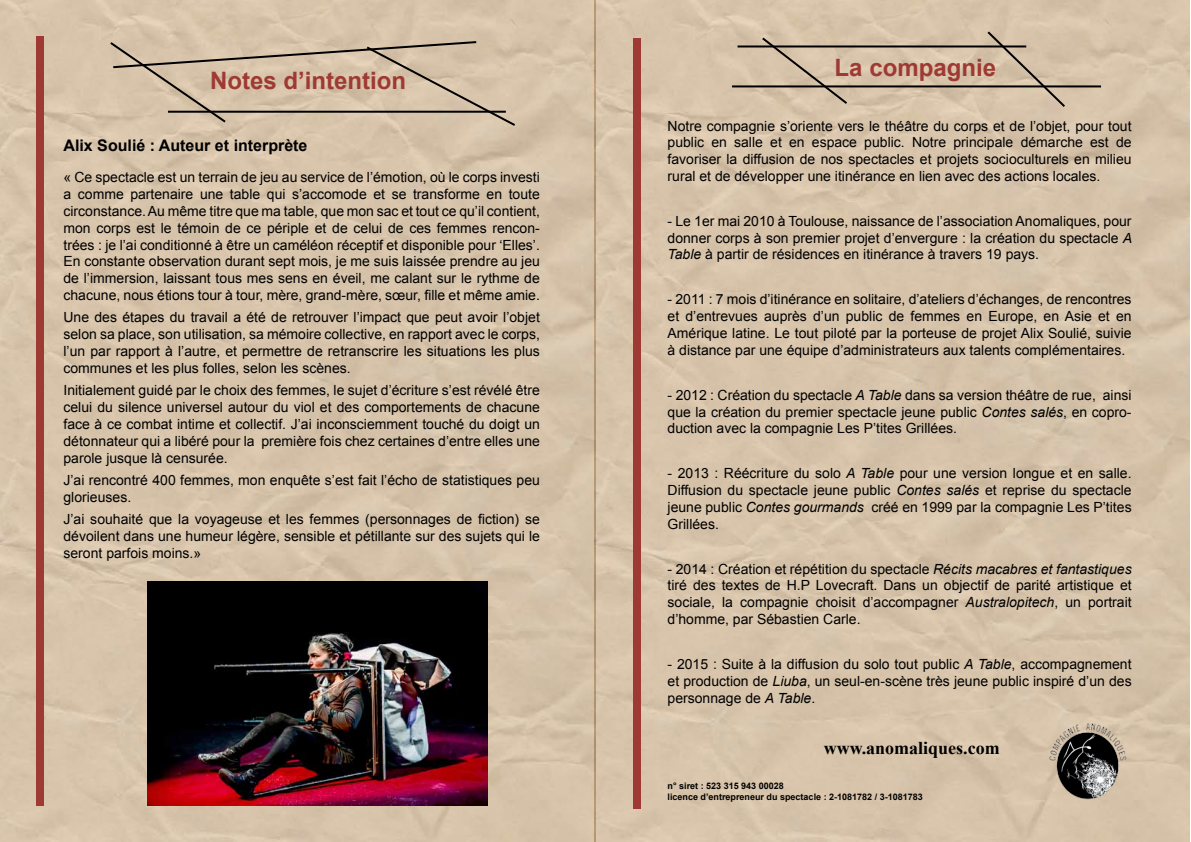
<style>
.page{position:relative;width:1191px;height:842px;background:#fff}
.page>*{position:absolute;margin:0;border:0;box-sizing:border-box;transform-origin:0 0}
.t1{font:700 24px "Arial";color:#9e3a33}
.t2{font:700 18px "Times New Roman";color:#000}
.t3{font:700 16px "Arial";color:#000}
.t4{font:14px/16.8px "Arial";color:#000;text-align:justify}
.t5{font:700 9px/10.8px "Arial";color:#000}
.s1{font-style:italic}
</style>
<div class="page">
<img style="left:1px;top:0;width:1188px;height:842px">
<svg style="left:108px;top:40px;width:409px;height:88px;background:#cbb9a1"></svg>
<div style="left:36px;top:36px;width:7px;height:770px;background:#9e3a33"></div>
<img style="left:147px;top:581px;width:340px;height:225px">
<div style="left:633px;top:38px;width:7px;height:770px;background:#9e3a33"></div>
<svg style="left:760px;top:36px;width:89px;height:70px;background:#cdbaa2"></svg>
<hr style="left:737px;top:45px;width:289px;height:2px;background:#000">
<hr style="left:732px;top:85px;width:369px;height:2px;background:#000">
<svg style="left:985px;top:29px;width:82px;height:80px;background:#c7b59e"></svg>
<img style="left:1043px;top:715px;width:88px;height:91px">
<h1 class="t1" style="left:210px;top:65px;width:198px">Notes d’intention</h1>
<p class="t3" style="left:63px;top:135px;width:245px">Alix Soulié : Auteur et interprète</p>
<p class="t4" style="left:63px;top:169px;width:478px">« Ce spectacle est un terrain de jeu au service de l’émotion, où le corps investi a comme partenaire une table qui s’accomode et se transforme en toute circonstance. Au même titre que ma table, que mon sac et tout ce qu’il contient, mon corps est le témoin de ce périple et de celui de ces femmes rencon&shy;trées : je l’ai conditionné à être un caméléon réceptif et disponible pour ‘Elles’.<br>En constante observation durant sept mois, je me suis laissée prendre au jeu de l’immersion, laissant tous mes sens en éveil, me calant sur le rythme de chacune, nous étions tour à tour, mère, grand-mère, sœur, fille et même amie.</p>
<p class="t4" style="left:63px;top:309px;width:478px">Une des étapes du travail a été de retrouver l’impact que peut avoir l’objet selon sa place, son utilisation, sa mémoire collective, en rapport avec le corps, l’un par rapport à l’autre, et permettre de retranscrire les situations les plus communes et les plus folles, selon les scènes.</p>
<p class="t4" style="left:63px;top:382px;width:478px">Initialement guidé par le choix des femmes, le sujet d’écriture s’est révélé être celui du silence universel autour du viol et des comportements de chacune face à ce combat intime et collectif. J’ai inconsciemment touché du doigt un détonnateur qui a libéré pour la première fois chez certaines d’entre elles une parole jusque là censurée.</p>
<p class="t4" style="left:63px;top:472px;width:478px">J’ai rencontré 400 femmes, mon enquête s’est fait l’écho de statistiques peu glorieuses.</p>
<p class="t4" style="left:63px;top:511px;width:478px">J’ai souhaité que la voyageuse et les femmes (personnages de fiction) se dévoilent dans une humeur légère, sensible et pétillante sur des sujets qui le seront parfois moins.»</p>
<h1 class="t1" style="left:834px;top:52px;width:163px">La compagnie</h1>
<p class="t4" style="left:667px;top:117px;width:465px">Notre compagnie s’oriente vers le théâtre du corps et de l’objet, pour tout public en salle et en espace public. Notre principale démarche est de favoriser la diffusion de nos spectacles et projets socioculturels en milieu rural et de développer une itinérance en lien avec des actions locales.</p>
<p class="t4" style="left:667px;top:213px;width:466px">- Le 1er mai 2010 à Toulouse, naissance de l’association Anomaliques, pour donner corps à son premier projet d’envergure : la création du spectacle <span class="s1">A Table</span> à partir de résidences en itinérance à travers 19 pays.</p>
<p class="t4" style="left:667px;top:291px;width:465px">- 2011 : 7 mois d’itinérance en solitaire, d’ateliers d’échanges, de rencontres et d’entrevues auprès d’un public de femmes en Europe, en Asie et en Amérique latine. Le tout piloté par la porteuse de projet Alix Soulié, suivie à distance par une équipe d’administrateurs aux talents complémentaires.</p>
<p class="t4" style="left:667px;top:387px;width:465px">- 2012 : Création du spectacle <span class="s1">A Table</span> dans sa version théâtre de rue, ainsi que la création du premier spectacle jeune public <span class="s1">Contes salés</span>, en copro&shy;duction avec la compagnie Les P’tites Grillées.</p>
<p class="t4" style="left:667px;top:465px;width:465px">- 2013 : Réécriture du solo <span class="s1">A Table</span> pour une version longue et en salle.<br>Diffusion du spectacle jeune public <span class="s1">Contes salés</span> et reprise du spectacle jeune public <span class="s1">Contes gourmands</span> créé en 1999 par la compagnie Les P’tites Grillées.</p>
<p class="t4" style="left:667px;top:560px;width:465px">- 2014 : Création et répétition du spectacle <span class="s1">Récits macabres et fantastiques </span>tiré des textes de H.P Lovecraft. Dans un objectif de parité artistique et sociale, la compagnie choisit d’accompagner <span class="s1">Australopitech</span>, un portrait d’homme, par Sébastien Carle.</p>
<p class="t4" style="left:667px;top:656px;width:465px">- 2015 : Suite à la diffusion du solo tout public <span class="s1">A Table</span>, accompagnement et production de <span class="s1">Liuba</span>, un seul-en-scène très jeune public inspiré d’un des personnage de <span class="s1">A Table</span>.</p>
<p class="t2" style="left:823px;top:736px;width:178px">www.anomaliques.com</p>
<p class="t5" style="left:667px;top:781px;width:257px">n° siret : 523 315 943 00028<br>licence d’entrepreneur du spectacle : 2-1081782 / 3-1081783</p>
</div>
